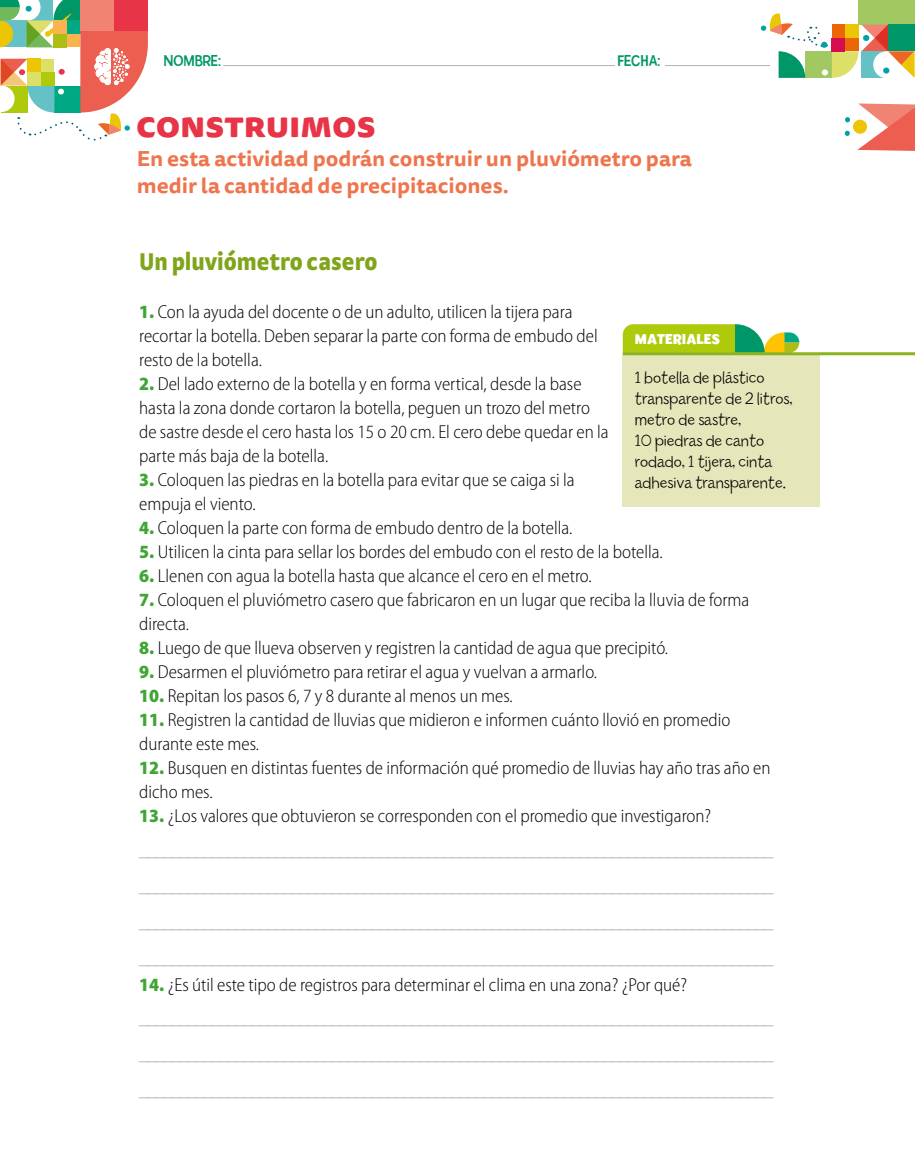
<style>
.page{position:relative;width:915px;height:1170px;background:#fff}
.page>*{position:absolute;margin:0;border:0;box-sizing:border-box;transform-origin:0 0}
.t1{font:800 34.5px "Tisa Sans Pro";color:#e73446;scale:1.04 1}
.t2{font:900 condensed 25.5px "Strada OT";color:#80a51b}
.t3{font:700 21px/27px "Tisa Sans Pro";color:#ee754d;scale:1.04 1}
.t4{font:300 semi-condensed 18.75px/24px "Myriad Pro";color:#000}
.t5{font:300 semi-condensed 18px/36px "Myriad Pro";color:#b3b2b2;text-align:justify}
.t6{font:300 17.25px/21px "Billy";color:#000}
.t7{font:16.5px "Billy";color:#009768}
.t8{font:700 15px "Billy";color:#fff}
.s1{font-weight:900;color:#3fa535}
</style>
<div class="page">
<div style="left:622px;top:355px;width:197px;height:151px;background:#e5e7ba"></div>
<div style="left:857px;top:0;width:57px;height:25px;background:#a1c861"></div>
<svg style="left:760px;top:12px;width:155px;height:66px"></svg>
<svg style="left:857px;top:103px;width:57px;height:48px"></svg>
<div style="left:852px;top:120px;width:14px;height:14px;background:#ecc505;border-radius:50%"></div>
<svg style="left:844px;top:131px;width:5px;height:5px"></svg>
<svg style="left:845px;top:117px;width:4px;height:5px"></svg>
<svg style="left:0;top:0;width:148px;height:141px"></svg>
<hr style="left:223px;top:65px;width:391px;height:1px;background:#b3b2b2">
<hr style="left:664px;top:65px;width:105px;height:1px;background:#b3b2b2">
<svg style="left:622px;top:324px;width:177px;height:28px;background:#a3c83a"></svg>
<hr style="left:622px;top:352px;width:292px;height:3px;background:#8ab31d">
<p class="t7" style="left:164px;top:51px;width:58px">NOMBRE:</p>
<p class="t7" style="left:617px;top:52px;width:44px">FECHA:</p>
<h1 class="t1" style="left:136px;top:99px;width:231px">construimos</h1>
<p class="t3" style="left:137px;top:145px;width:535px">En esta actividad podrán construir un pluviómetro para medir la cantidad de precipitaciones.</p>
<h2 class="t2" style="left:139px;top:246px;width:240px">Un pluviómetro casero</h2>
<p class="t4" style="left:139px;top:300px;width:460px"><span class="s1">1.</span> Con la ayuda del docente o de un adulto, utilicen la tijera para recortar la botella. Deben separar la parte con forma de embudo del resto de la botella.</p>
<p class="t4" style="left:139px;top:372px;width:471px"><span class="s1">2.</span> Del lado externo de la botella y en forma vertical, desde la base hasta la zona donde cortaron la botella, peguen un trozo del metro de sastre desde el cero hasta los 15 o 20 cm. El cero debe quedar en la parte más baja de la botella.</p>
<p class="t4" style="left:139px;top:468px;width:437px"><span class="s1">3.</span> Coloquen las piedras en la botella para evitar que se caiga si la empuja el viento.</p>
<p class="t4" style="left:139px;top:516px;width:434px"><span class="s1">4.</span> Coloquen la parte con forma de embudo dentro de la botella.</p>
<p class="t4" style="left:139px;top:540px;width:525px"><span class="s1">5.</span> Utilicen la cinta para sellar los bordes del embudo con el resto de la botella.</p>
<p class="t4" style="left:139px;top:564px;width:454px"><span class="s1">6.</span> Llenen con agua la botella hasta que alcance el cero en el metro.</p>
<p class="t4" style="left:139px;top:588px;width:611px"><span class="s1">7.</span> Coloquen el pluviómetro casero que fabricaron en un lugar que reciba la lluvia de forma directa.</p>
<p class="t4" style="left:139px;top:636px;width:530px"><span class="s1">8.</span> Luego de que llueva observen y registren la cantidad de agua que precipitó.</p>
<p class="t4" style="left:139px;top:660px;width:459px"><span class="s1">9.</span> Desarmen el pluviómetro para retirar el agua y vuelvan a armarlo.</p>
<p class="t4" style="left:139px;top:684px;width:375px"><span class="s1">10.</span> Repitan los pasos 6, 7 y 8 durante al menos un mes.</p>
<p class="t4" style="left:139px;top:708px;width:592px"><span class="s1">11.</span> Registren la cantidad de lluvias que midieron e informen cuánto llovió en promedio durante este mes.</p>
<p class="t4" style="left:139px;top:756px;width:632px"><span class="s1">12.</span> Busquen en distintas fuentes de información qué promedio de lluvias hay año tras año en dicho mes.</p>
<p class="t4" style="left:139px;top:804px;width:573px"><span class="s1">13.</span> ¿Los valores que obtuvieron se corresponden con el promedio que investigaron?</p>
<p class="t5" style="left:139px;top:832px;width:635px">_______________________________________________________________________________ _______________________________________________________________________________ _______________________________________________________________________________ _______________________________________________________________________________</p>
<p class="t4" style="left:139px;top:972px;width:549px"><span class="s1">14.</span> ¿Es útil este tipo de registros para determinar el clima en una zona? ¿Por qué?</p>
<p class="t5" style="left:139px;top:1000px;width:635px">_______________________________________________________________________________ _______________________________________________________________________________ _______________________________________________________________________________</p>
<p class="t8" style="left:634px;top:330px;width:86px">MATERIALES</p>
<p class="t6" style="left:634px;top:368px;width:159px">1 botella de plástico transparente de 2 litros, metro de sastre,<br>10 piedras de canto rodado, 1 tijera, cinta adhesiva transparente.</p>
</div>
